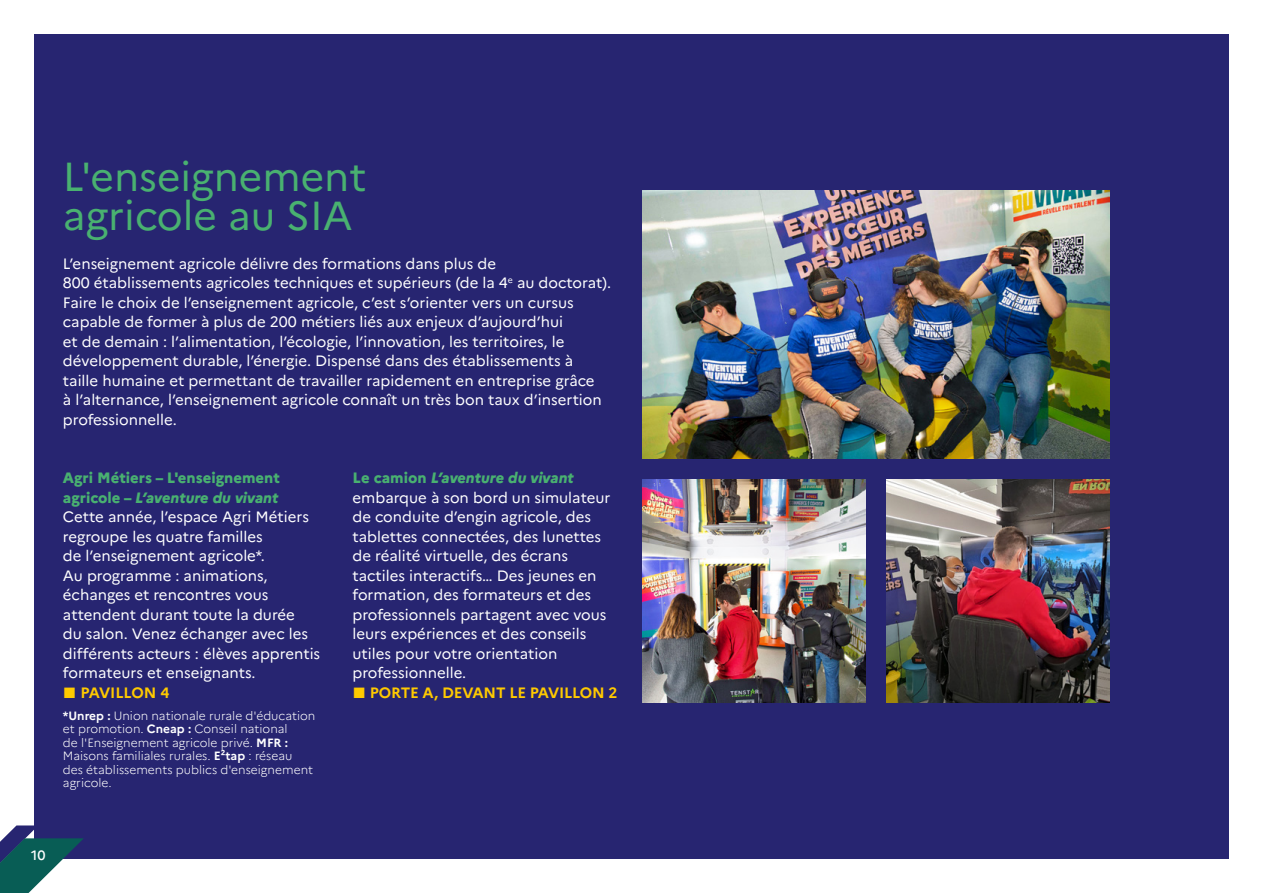
<style>
.page{position:relative;width:1263px;height:893px;background:#fff}
.page>*{position:absolute;margin:0;border:0;box-sizing:border-box;transform-origin:0 0}
.t1{font:40.5px/39px "Marianne";color:#49b170}
.t2{font:15px/19.5px "Marianne";color:#fff}
.t3{font:700 15px "Marianne";letter-spacing:-.01em;color:#ffca00}
.t4{font:500 13.5px "Marianne";color:#fff}
.t5{font:300 12px/13.5px "Marianne";color:#fff}
.s1{font-weight:800;color:#49b170}
.s2{font-weight:800;font-style:italic;color:#49b170}
.s3{font-family:"Arial";font-size:22.5px}
.s4{font-weight:700}
</style>
<div class="page">
<div style="left:34px;top:34px;width:1195px;height:825px;background:#272571"></div>
<img style="left:642px;top:190px;width:468px;height:268px">
<img style="left:642px;top:480px;width:223px;height:223px">
<img style="left:887px;top:480px;width:223px;height:223px">
<svg style="left:0;top:825px;width:84px;height:68px"></svg>
<h1 class="t1" style="left:63px;top:153px;width:305px">L'enseignement agricole au SIA</h1>
<p class="t2" style="left:63px;top:252px;width:550px">L’enseignement agricole délivre des formations dans plus de<br>800 établissements agricoles techniques et supérieurs (de la 4<sup>e</sup> au doctorat).<br>Faire le choix de l’enseignement agricole, c’est s’orienter vers un cursus capable de former à plus de 200 métiers liés aux enjeux d’aujourd’hui<br>et de demain : l’alimentation, l’écologie, l’innovation, les territoires, le développement durable, l’énergie. Dispensé dans des établissements à taille humaine et permettant de travailler rapidement en entreprise grâce<br>à l’alternance, l’enseignement agricole connaît un très bon taux d’insertion professionnelle.</p>
<p class="t2" style="left:63px;top:467px;width:259px"><span class="s1">Agri Métiers – L'enseignement agricole –</span> <span class="s2">L’aventure du vivant<br></span>Cette année, l’espace Agri Métiers regroupe les quatre familles<br>de l’enseignement agricole*.<br>Au programme : animations, échanges et rencontres vous attendent durant toute la durée<br>du salon. Venez échanger avec les différents acteurs : élèves apprentis formateurs et enseignants.</p>
<p class="t3" style="left:63px;top:681px;width:108px"><span class="s3">■</span> PAVILLON 4</p>
<p class="t5" style="left:63px;top:708px;width:254px"><span class="s4">*Unrep :</span> Union nationale rurale d'éducation et promotion. <span class="s4">Cneap :</span> Conseil national<br>de l'Enseignement agricole privé. <span class="s4">MFR :<br></span>Maisons familiales rurales. <span class="s4">E²tap</span> : réseau des établissements publics d'enseignement agricole.</p>
<p class="t2" style="left:352px;top:467px;width:259px"><span class="s1">Le camion</span> <span class="s2">L’aventure du vivant </span>embarque à son bord un simulateur de conduite d’engin agricole, des tablettes connectées, des lunettes de réalité virtuelle, des écrans tactiles interactifs… Des jeunes en formation, des formateurs et des professionnels partagent avec vous leurs expériences et des conseils utiles pour votre orientation professionnelle.</p>
<p class="t3" style="left:352px;top:681px;width:266px"><span class="s3">■</span> PORTE A, DEVANT LE PAVILLON 2</p>
<p class="t4" style="left:31px;top:844px;width:16px">10</p>
</div>
